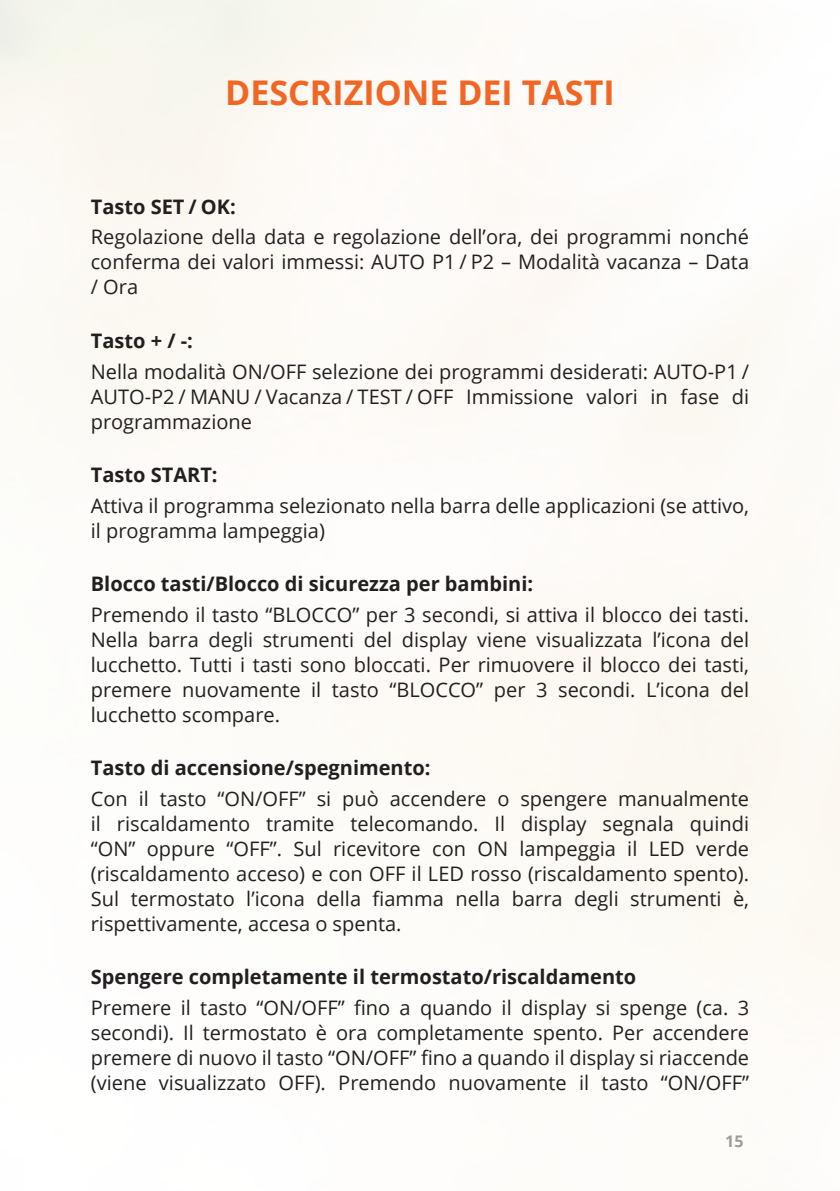
<style>
.page{position:relative;width:840px;height:1191px;background:#fff}
.page>*{position:absolute;margin:0;border:0;box-sizing:border-box;transform-origin:0 0}
.t1{font:700 34px "Open Sans";color:#f26522}
.t2{font:20px/25px "Open Sans";color:#231f20;text-align:justify}
.t3{font:700 20px "Open Sans";color:#231f20}
.t4{font:700 16px "Open Sans";color:#949698}
</style>
<div class="page">
<h1 class="t1" style="left:225px;top:69px;width:390px">DESCRIZIONE DEI TASTI</h1>
<p class="t3" style="left:91px;top:192px;width:146px">Tasto SET / OK:</p>
<p class="t2" style="left:91px;top:224px;width:659px">Regolazione della data e regolazione dell’ora, dei programmi nonché conferma dei valori immessi: AUTO P1 / P2 – Modalità vacanza – Data / Ora</p>
<p class="t3" style="left:91px;top:326px;width:104px">Tasto + / -:</p>
<p class="t2" style="left:91px;top:358px;width:659px">Nella modalità ON/OFF selezione dei programmi desiderati: AUTO-P1 / AUTO-P2 / MANU / Vacanza / TEST / OFF Immissione valori in fase di programmazione</p>
<p class="t3" style="left:91px;top:460px;width:128px">Tasto START:</p>
<p class="t2" style="left:91px;top:492px;width:659px">Attiva il programma selezionato nella barra delle applicazioni (se attivo, il programma lampeggia)</p>
<p class="t3" style="left:91px;top:569px;width:443px">Blocco tasti/Blocco di sicurezza per bambini:</p>
<p class="t2" style="left:91px;top:601px;width:659px">Premendo il tasto “BLOCCO” per 3 secondi, si attiva il blocco dei tasti.<br>Nella barra degli strumenti del display viene visualizzata l’icona del lucchetto. Tutti i tasti sono bloccati. Per rimuovere il blocco dei tasti, premere nuovamente il tasto “BLOCCO” per 3 secondi. L’icona del lucchetto scompare.</p>
<p class="t3" style="left:91px;top:753px;width:341px">Tasto di accensione/spegnimento:</p>
<p class="t2" style="left:91px;top:785px;width:659px">Con il tasto “ON/OFF” si può accendere o spengere manualmente il riscaldamento tramite telecomando. Il display segnala quindi “ON” oppure “OFF”. Sul ricevitore con ON lampeggia il LED verde (riscaldamento acceso) e con OFF il LED rosso (riscaldamento spento).<br>Sul termostato l’icona della fiamma nella barra degli strumenti è, rispettivamente, accesa o spenta.</p>
<p class="t3" style="left:91px;top:962px;width:546px">Spengere completamente il termostato/riscaldamento</p>
<p class="t2" style="left:91px;top:994px;width:659px">Premere il tasto “ON/OFF” fino a quando il display si spenge (ca. 3 secondi). Il termostato è ora completamente spento. Per accendere premere di nuovo il tasto “ON/OFF” fino a quando il display si riaccende (viene visualizzato OFF). Premendo nuovamente il tasto “ON/OFF”</p>
<p class="t4" style="left:724px;top:1129px;width:20px">15</p>
</div>
